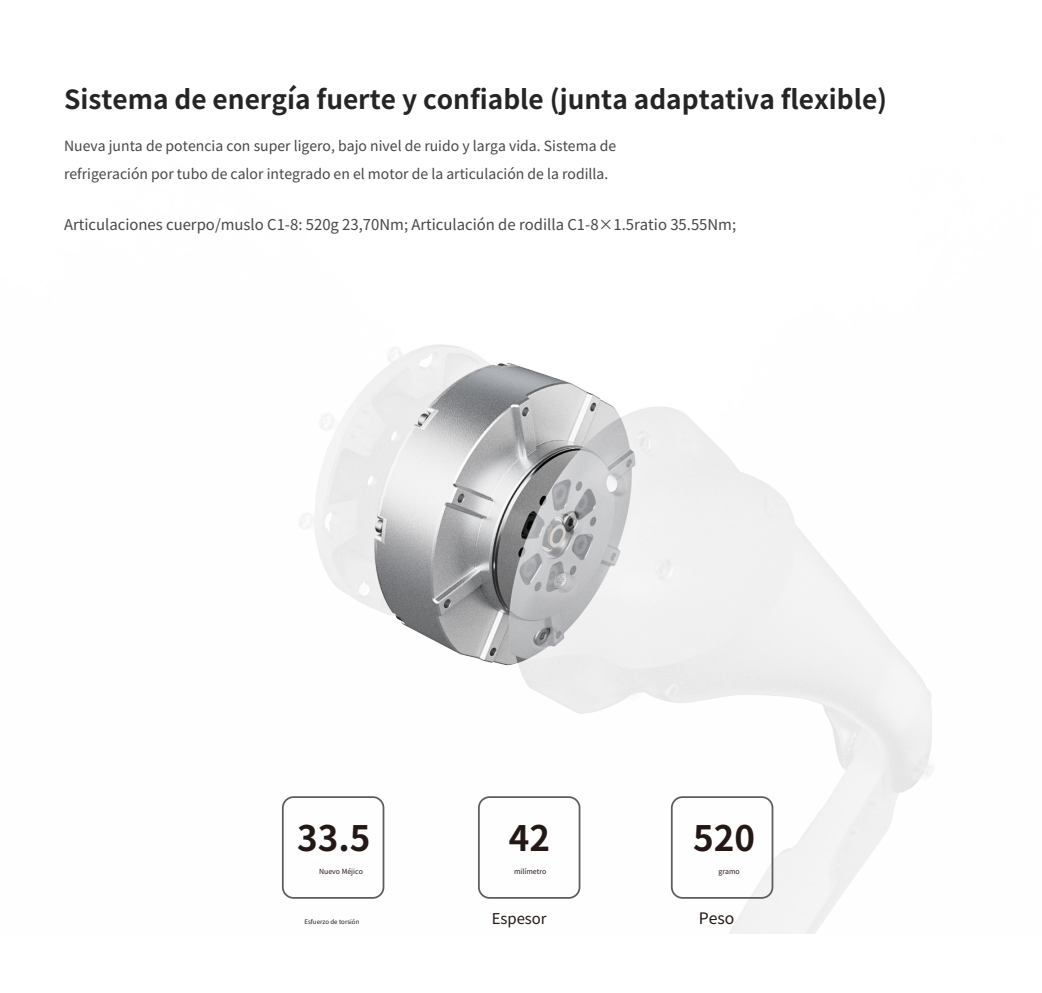
<style>
.page{position:relative;width:1042px;height:993px;background:#fff}
.page>*{position:absolute;margin:0;border:0;box-sizing:border-box;transform-origin:0 0}
.t1{font:700 35px "Noto Sans CJ Ksc";color:#231815}
.t2{font:700 26.25px "Noto Sans CJ Ksc";color:#252526}
.t3{font:15.75px "Noto Sans CJ Ksc";color:#231815}
.t4{font:14.88px "Noto Sans CJ Ksc";color:#474647}
.t5{font:14.88px "Noto Sans CJ Ksc";color:#231815}
.t6{font:14px/28px "Noto Sans CJ Ksc";color:#474647}
.t7{font:7px "Noto Sans CJ Ksc";color:#231815}
.t8{font:6.12px "Noto Sans CJ Ksc";color:#231815}
</style>
<div class="page">
<img style="left:281px;top:344px;width:653px;height:589px">
<div style="left:282px;top:796px;width:102px;height:102px;border:2px solid #5c5c5e;border-radius:11px"></div>
<div style="left:478px;top:796px;width:102px;height:102px;border:2px solid #5c5c5e;border-radius:11px"></div>
<div style="left:671px;top:796px;width:102px;height:102px;border:2px solid #5c5c5e;border-radius:11px"></div>
<h2 class="t2" style="left:64px;top:78px;width:824px">Sistema de energía fuerte y confiable (junta adaptativa flexible)</h2>
<p class="t6" style="left:64px;top:131px;width:553px">Nueva junta de potencia con super ligero, bajo nivel de ruido y larga vida. Sistema de refrigeración por tubo de calor integrado en el motor de la articulación de la rodilla.</p>
<p class="t4" style="left:64px;top:212px;width:673px">Articulaciones cuerpo/muslo C1-8: 520g 23,70Nm; Articulación de rodilla C1-8×1.5ratio 35.55Nm;</p>
<h1 class="t1" style="left:297px;top:809px;width:75px">33.5</h1>
<h1 class="t1" style="left:509px;top:809px;width:43px">42</h1>
<h1 class="t1" style="left:693px;top:809px;width:63px">520</h1>
<p class="t7" style="left:319px;top:866px;width:45px">Nuevo Méjico</p>
<p class="t7" style="left:514px;top:866px;width:34px">milímetro</p>
<p class="t7" style="left:718px;top:866px;width:23px">gramo</p>
<p class="t8" style="left:304px;top:917px;width:56px">Esfuerzo de torsión</p>
<p class="t5" style="left:492px;top:906px;width:56px">Espesor</p>
<p class="t3" style="left:699px;top:905px;width:37px">Peso</p>
</div>
